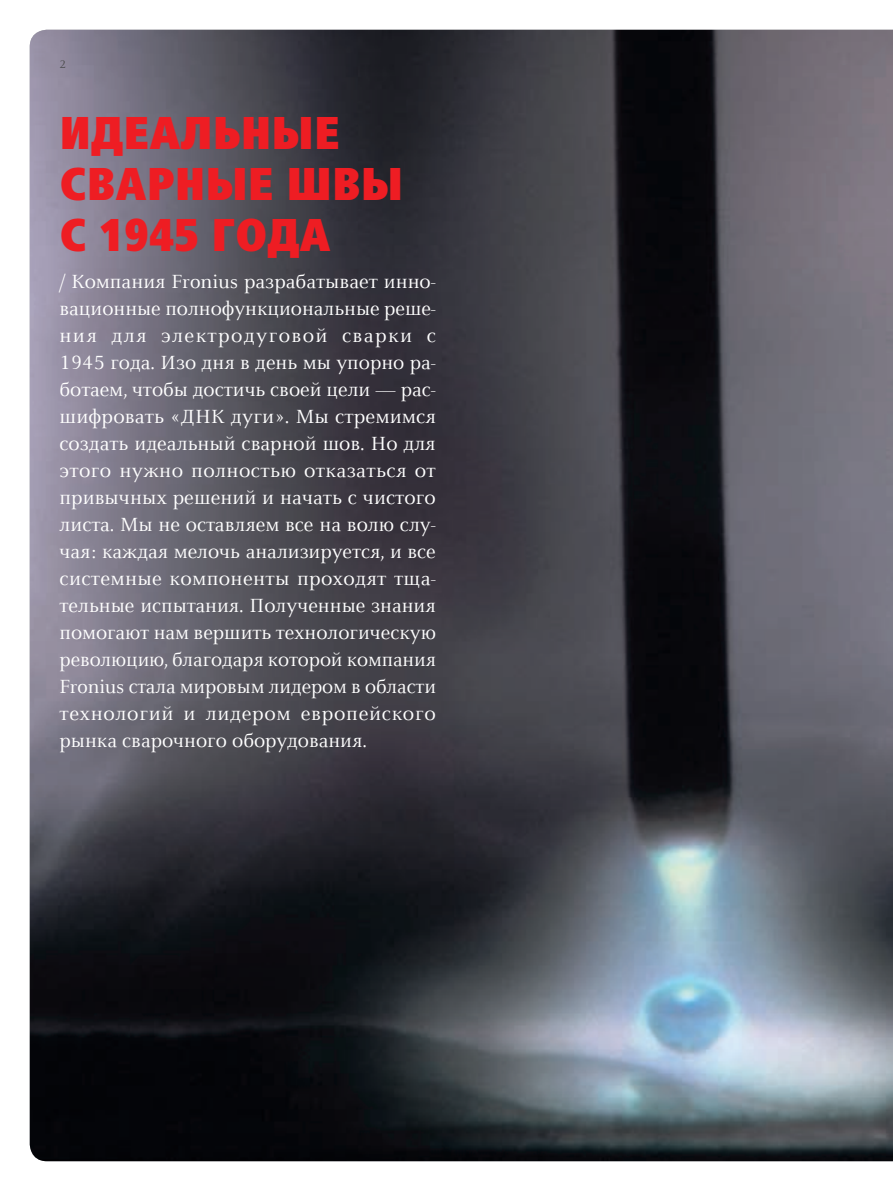
<style>
.page{position:relative;width:893px;height:1191px;background:#fff}
.page>*{position:absolute;margin:0;border:0;box-sizing:border-box;transform-origin:0 0}
.t1{font:900 condensed 48px/51px "Frutiger Next LTW1 G";color:#ee1d23}
.t2{font:21px/27px "Celeste Offc Pro";color:#fff;text-align:justify}
.t3{font:12px "Celeste Offc Pro";color:#4b4c4d}
</style>
<div class="page">
<img style="left:30px;top:30px;width:863px;height:1131px">
<p class="t3" style="left:60px;top:57px;width:8px">2</p>
<h1 class="t1" style="left:60px;top:108px;width:345px">Идеальные сварные швы с 1945 года</h1>
<p class="t2" style="left:60px;top:268px;width:378px">/ Компания Fronius разрабатывает инно&shy;вационные полнофункциональные реше&shy;ния для электродуговой сварки с 1945 года. Изо дня в день мы упорно ра&shy;ботаем, чтобы достичь своей цели — рас&shy;шифровать «ДНК дуги». Мы стремимся создать идеальный сварной шов. Но для этого нужно полностью отказаться от привычных решений и начать с чистого листа. Мы не оставляем все на волю слу&shy;чая: каждая мелочь анализируется, и все системные компоненты проходят тща&shy;тельные испытания. Полученные знания помогают нам вершить технологическую революцию, благодаря которой компания Fronius стала мировым лидером в области технологий и лидером европейского рынка сварочного оборудования.</p>
</div>
